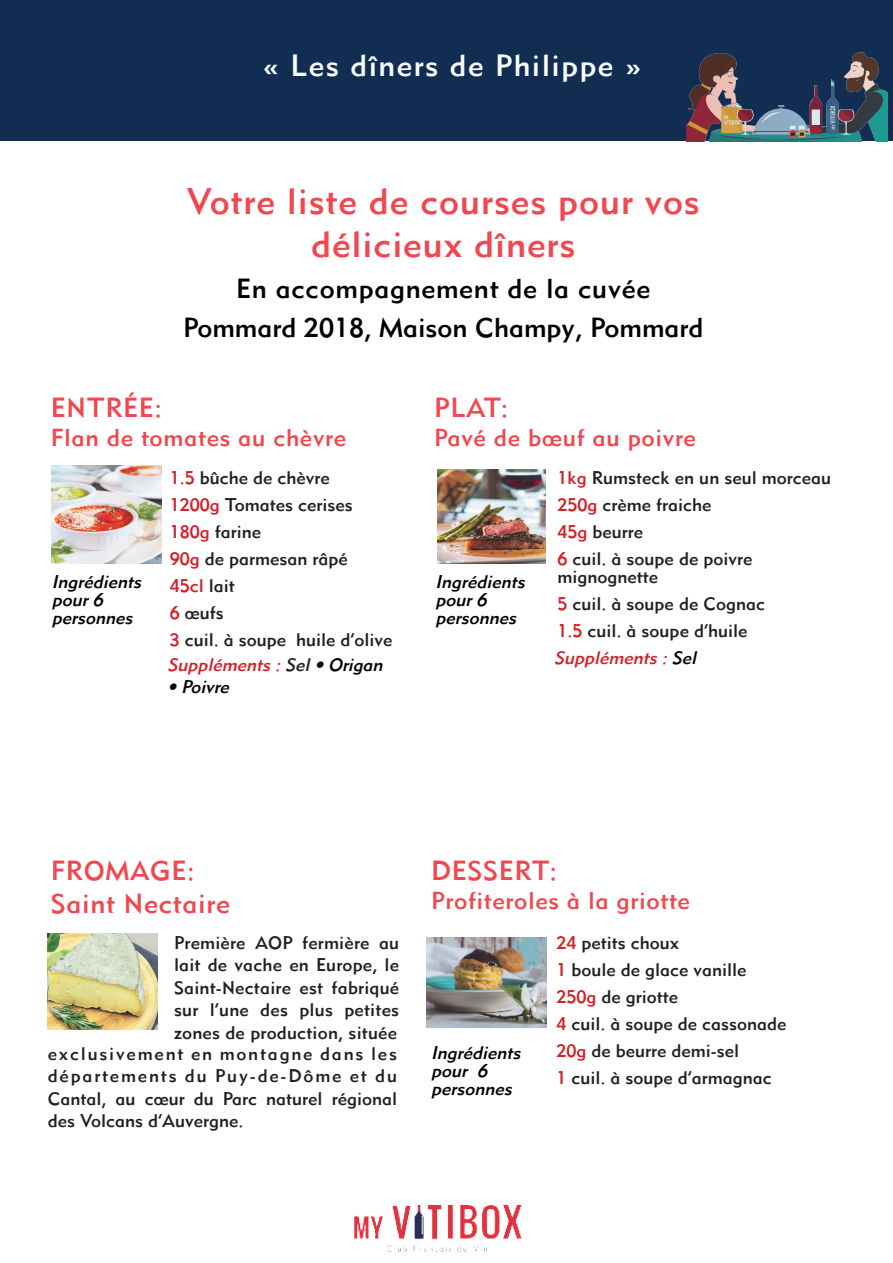
<style>
.page{position:relative;width:893px;height:1263px;background:#fff}
.page>*{position:absolute;margin:0;border:0;box-sizing:border-box;transform-origin:0 0}
.t1{font:36px/43.2px "Metro Medium LT Two";letter-spacing:.025em;color:#ef4850;text-align:center}
.t2{font:30px "Metro Medium LT Two";letter-spacing:.05em;color:#f9fcfe}
.t3{font:27px/39px "Metro Medium LT Two";color:#000001;text-align:center}
.t4{font:27px/32.4px "Metro Medium LT Two";letter-spacing:.025em;color:#ef4850}
.t5{font:24px "Metro Medium LT Two";letter-spacing:.025em;color:#ef4850}
.t6{font:18px/27px "Metro Medium LT Two";color:#231f20}
.t7{font:italic 18px/18px "Metro Medium LT Two";color:#000}
.t8{font:italic 18px "Metro Medium LT Two";color:#d1232a}
.s1{color:#d1232a}
.s2{color:#231f20}
.s3{color:#000}
</style>
<div class="page">
<div style="left:0;top:0;width:893px;height:140px;background:#112e52"></div>
<img style="left:354px;top:1205px;width:168px;height:47px">
<img style="left:686px;top:52px;width:202px;height:89px">
<img style="left:52px;top:466px;width:109px;height:97px">
<img style="left:427px;top:938px;width:120px;height:89px">
<img style="left:48px;top:933px;width:109px;height:96px">
<img style="left:437px;top:470px;width:109px;height:93px">
<h2 class="t2" style="left:263px;top:47px;width:380px">« Les dîners de Philippe »</h2>
<h1 class="t1" style="left:187px;top:180px;width:515px">Votre liste de courses pour vos délicieux dîners</h1>
<h3 class="t3" style="left:183px;top:269px;width:522px">En accompagnement de la cuvée<br>Pommard 2018, Maison Champy, Pommard</h3>
<h3 class="t4" style="left:51px;top:391px;width:113px">ENTRÉE:</h3>
<h3 class="t5" style="left:51px;top:423px;width:297px">Flan de tomates au chèvre</h3>
<p class="t7" style="left:52px;top:572px;width:95px">Ingrédients pour6 personnes</p>
<p class="t6" style="left:170px;top:464px;width:224px"><span class="s1">1.5</span> bûche de chèvre<br><span class="s1">1200g</span> Tomates cerises<br><span class="s1">180g</span> farine<br><span class="s1">90g</span> de parmesan râpé<br><span class="s1">45cl</span> lait<br><span class="s1">6</span> œufs<br><span class="s1">3</span> cuil. à soupe huile d’olive</p>
<p class="t8" style="left:168px;top:653px;width:221px">Suppléments:<span class="s2">Sel</span><span class="s3">•Origan</span></p>
<p class="t7" style="left:168px;top:678px;width:67px">•Poivre</p>
<h3 class="t4" style="left:434px;top:391px;width:76px">PLAT:</h3>
<h3 class="t5" style="left:434px;top:423px;width:263px">Pavé de bœuf au poivre</h3>
<p class="t6" style="left:558px;top:464px;width:275px"><span class="s1">1kg</span> Rumsteck en un seul morceau<br><span class="s1">250g</span> crème fraiche<br><span class="s1">45g</span> beurre<br><span class="s1">6</span> cuil. à soupe de poivre</p>
<p class="t6" style="left:558px;top:563px;width:209px">mignognette<br><span class="s1">5</span> cuil. à soupe de Cognac<br><span class="s1">1.5</span> cuil. à soupe d’huile</p>
<p class="t7" style="left:435px;top:572px;width:95px">Ingrédients pour6 personnes</p>
<p class="t8" style="left:554px;top:646px;width:148px">Suppléments:<span class="s3">Sel</span></p>
<h3 class="t4" style="left:51px;top:854px;width:181px">FROMAGE:<br>Saint Nectaire</h3>
<p class="t6" style="left:174px;top:931px;width:227px;line-height:22.5px;text-align:justify">Première AOP fermière au lait de vache en Europe, le Saint-Nectaire est fabriqué sur l’une des plus petites zones de production, située</p>
<p class="t6" style="left:48px;top:1042px;width:351px;line-height:22.5px;text-align:justify">exclusivement en montagne dans les départements du Puy-de-Dôme et du Cantal, au cœur du Parc naturel régional des Volcans d’Auvergne.</p>
<h3 class="t4" style="left:431px;top:854px;width:127px">DESSERT:</h3>
<h3 class="t5" style="left:431px;top:886px;width:260px">Profiteroles à la griotte</h3>
<p class="t6" style="left:556px;top:929px;width:232px"><span class="s1">24</span> petits choux<br><span class="s1">1</span> boule de glace vanille<br><span class="s1">250g</span> de griotte<br><span class="s1">4</span> cuil. à soupe de cassonade<br><span class="s1">20g</span> de beurre demi-sel<br><span class="s1">1</span> cuil. à soupe d’armagnac</p>
<p class="t7" style="left:431px;top:1044px;width:95px">Ingrédients pour 6 personnes</p>
</div>
